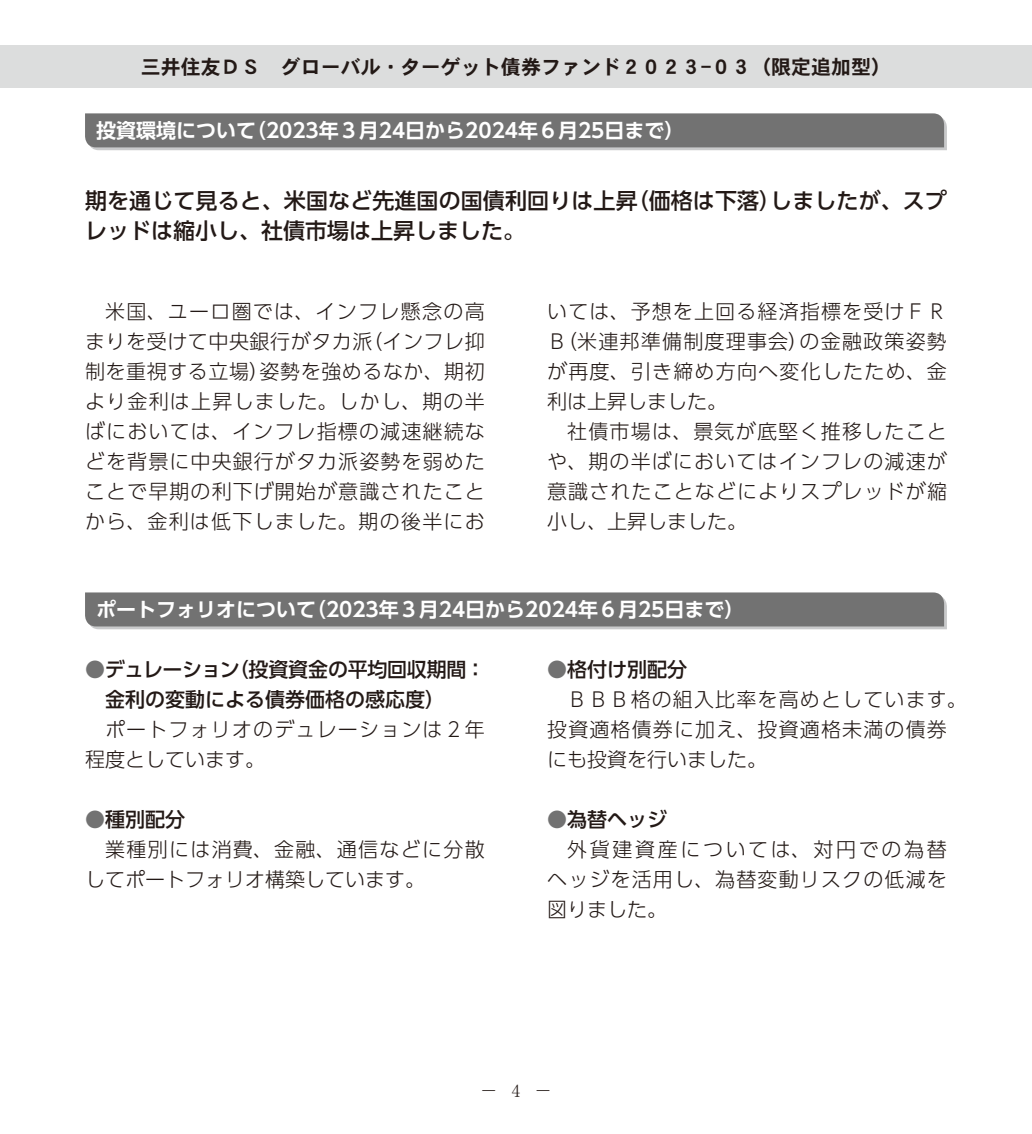
<style>
.page{position:relative;width:1032px;height:1134px;background:#fff}
.page>*{position:absolute;margin:0;border:0;box-sizing:border-box;transform-origin:0 0}
.t1{font:500 22px/30px "UD Shin Go Pro";letter-spacing:.005em;color:#231916}
.t2{font:300 20px/30px "UD Shin Go Pro";letter-spacing:.06em;color:#231916;text-align:justify}
.t3{font:700 20px "UD Shin Go Pro De";color:#fff}
.t4{font:500 20px/30px "UD Shin Go Pro";color:#231916}
.t5{font:20px "DFHS Gothic W7 WIN RKSJ H";color:#231916}
.t6{font:300 20px "UD Shin Go Pro";color:#231916}
.t7{font:300 20px "UD Shin Go Pro";letter-spacing:.13em;color:#231916}
.t8{font:18px "MS Mincho";color:#231916}
.s1{color:#727272}
</style>
<div class="page">
<div style="left:0;top:45px;width:1032px;height:43px;background:#dcdddd"></div>
<svg style="left:85px;top:113px;width:862px;height:37px;background:#7a7a7a"></svg>
<svg style="left:85px;top:592px;width:862px;height:37px;background:#7a7a7a"></svg>
<p class="t5" style="left:141px;top:57px;width:751px">三井住友ＤＳ　グローバル・ターゲット債券ファンド２０２３-０３（限定追加型）</p>
<p class="t3" style="left:96px;top:114px;width:590px">投資環境について（2023年３月24日から2024年６月25日まで）</p>
<p class="t1" style="left:85px;top:185px;width:863px">期を通じて見ると、米国など先進国の国債利回りは上昇（価格は下落）しましたが、スプレッドは縮小し、社債市場は上昇しました。</p>
<p class="t2" style="left:85px;top:296px;width:401px;text-indent:20px">米国、ユーロ圏では、インフレ懸念の高まりを受けて中央銀行がタカ派（インフレ抑制を重視する立場）姿勢を強めるなか、期初より金利は上昇しました。しかし、期の半ばにおいては、インフレ指標の減速継続などを背景に中央銀行がタカ派姿勢を弱めたことで早期の利下げ開始が意識されたことから、金利は低下しました。期の後半にお</p>
<p class="t2" style="left:547px;top:296px;width:401px">いては、予想を上回る経済指標を受けＦＲＢ（米連邦準備制度理事会）の金融政策姿勢が再度、引き締め方向へ変化したため、金利は上昇しました。</p>
<p class="t2" style="left:547px;top:416px;width:401px;text-indent:20px">社債市場は、景気が底堅く推移したことや、期の半ばにおいてはインフレの減速が意識されたことなどによりスプレッドが縮小し、上昇しました。</p>
<p class="t3" style="left:96px;top:593px;width:650px">ポートフォリオについて（2023年３月24日から2024年６月25日まで）</p>
<p class="t4" style="left:105px;top:653px;width:382px;text-indent:-20px"><span class="s1">●</span>デュレーション（投資資金の平均回収期間：金利の変動による債券価格の感応度）</p>
<p class="t2" style="left:85px;top:713px;width:401px;text-indent:20px">ポートフォリオのデュレーションは２年程度としています。</p>
<p class="t4" style="left:547px;top:653px;width:141px"><span class="s1">●</span>格付け別配分</p>
<p class="t2" style="left:567px;top:683px;width:401px">ＢＢＢ格の組入比率を高めとしています。</p>
<p class="t2" style="left:547px;top:713px;width:401px">投資適格債券に加え、投資適格未満の債券</p>
<p class="t6" style="left:547px;top:743px;width:221px">にも投資を行いました。</p>
<p class="t4" style="left:85px;top:803px;width:102px"><span class="s1">●</span>種別配分</p>
<p class="t2" style="left:105px;top:833px;width:381px">業種別には消費、金融、通信などに分散</p>
<p class="t6" style="left:85px;top:863px;width:342px">してポートフォリオ構築しています。</p>
<p class="t4" style="left:547px;top:803px;width:121px"><span class="s1">●</span>為替ヘッジ</p>
<p class="t7" style="left:567px;top:833px;width:381px">外貨建資産については、対円での為替</p>
<p class="t2" style="left:547px;top:863px;width:401px">ヘッジを活用し、為替変動リスクの低減を</p>
<p class="t2" style="left:547px;top:893px;width:121px">図りました。</p>
<p class="t8" style="left:511px;top:1081px;width:11px">4</p>
<p class="t8" style="left:480px;top:1081px;width:74px">－　　－</p>
</div>
